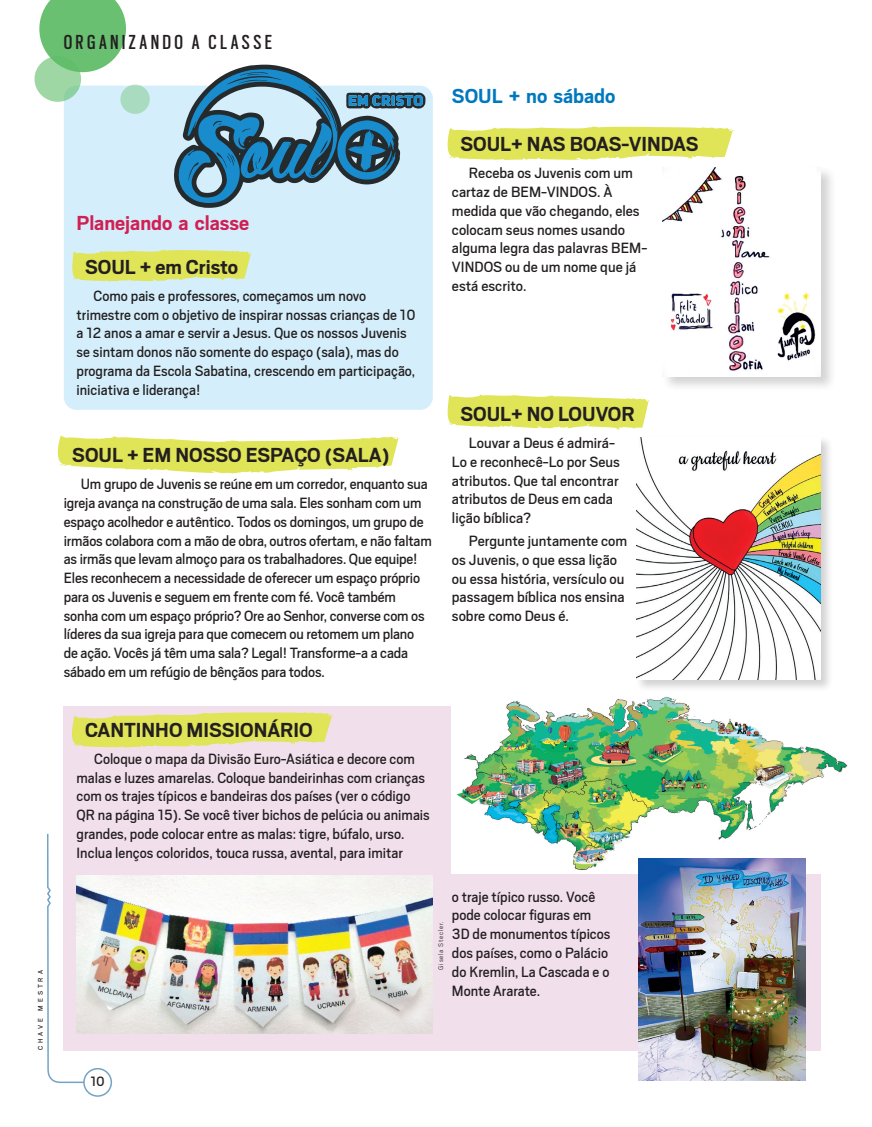
<style>
.page{position:relative;width:872px;height:1127px;background:#fff}
.page>*{position:absolute;margin:0;border:0;box-sizing:border-box;transform-origin:0 0}
.Sección{font:700 22.5px "Scout";color:#231f20}
.t1{font:22.5px "Scout Condensed";letter-spacing:.15em;color:#231f20}
.Actividades{font:700 22.5px "Scout";color:#d01f53}
.Actividades-2{font:700 22.5px "Scout";color:#0078c0}
.Texto_C{font:16.5px/18.8px "Scout";color:#231f20}
.t2{font:15px "Scout";color:#231f20}
.Créditos{font:300 7.5px "Scout";letter-spacing:.1em;color:#231f20}
.t3{font:7.5px "Scout";letter-spacing:.4em;color:#231f20}
</style>
<div class="page">
<svg style="left:47px;top:832px;width:52px;height:252px"></svg>
<div style="left:84px;top:1068px;width:27px;height:28px;background:#fff;border-radius:50%"></div>
<div style="left:83px;top:1068px;width:29px;height:29px;border:2px solid #73a3c6;border-radius:50%"></div>
<div style="left:64px;top:86px;width:369px;height:324px;background:#d4effb;border-radius:13px"></div>
<div style="left:64px;top:706px;width:757px;height:344px;background:#f1dfec"></div>
<svg style="left:447px;top:126px;width:288px;height:34px;background:#e4e76e"></svg>
<svg style="left:447px;top:394px;width:203px;height:36px"></svg>
<svg style="left:57px;top:436px;width:344px;height:37px"></svg>
<svg style="left:72px;top:250px;width:180px;height:32px;background:#dee56e"></svg>
<svg style="left:72px;top:712px;width:262px;height:36px"></svg>
<svg style="left:174px;top:65px;width:251px;height:143px"></svg>
<svg style="left:39px;top:0;width:87px;height:72px;background:#7cc883"></svg>
<svg style="left:35px;top:56px;width:46px;height:46px;background:#94d39c"></svg>
<div style="left:120px;top:85px;width:30px;height:29px;background:#a9dbc0;border-radius:50%"></div>
<div style="left:661px;top:166px;width:175px;height:226px;background:#231f20;opacity:.2"></div>
<img style="left:663px;top:167px;width:158px;height:210px">
<div style="left:635px;top:435px;width:198px;height:257px;background:#231f20;opacity:.2"></div>
<img style="left:636px;top:437px;width:185px;height:243px">
<img style="left:452px;top:697px;width:396px;height:176px">
<img style="left:638px;top:858px;width:167px;height:223px">
<img style="left:77px;top:875px;width:356px;height:158px">
<p class="t3" style="left:37px;top:1050px;width:82px;rotate:-90deg">CHAVE MESTRA</p>
<p class="t1" style="left:64px;top:32px;width:210px">ORGANIZANDO A CLASSE</p>
<p class="Actividades" style="left:77px;top:212px;width:174px">Planejando a classe</p>
<p class="Sección" style="left:85px;top:256px;width:155px">SOUL + em Cristo</p>
<p class="Texto_C" style="left:77px;top:286px;width:340px;text-indent:17px">Como pais e professores, começamos um novo trimestre com o objetivo de inspirar nossas crianças de 10 a 12 anos a amar e servir a Jesus. Que os nossos Juvenis se sintam donos não somente do espaço (sala), mas do programa da Escola Sabatina, crescendo em participação, iniciativa e liderança!</p>
<p class="Sección" style="left:72px;top:444px;width:319px">SOUL + EM NOSSO ESPAÇO (SALA)</p>
<p class="Texto_C" style="left:64px;top:475px;width:369px;text-indent:17px">Um grupo de Juvenis se reúne em um corredor, enquanto sua igreja avança na construção de uma sala. Eles sonham com um espaço acolhedor e autêntico. Todos os domingos, um grupo de irmãos colabora com a mão de obra, outros ofertam, e não faltam as irmãs que levam almoço para os trabalhadores. Que equipe!<br>Eles reconhecem a necessidade de oferecer um espaço próprio para os Juvenis e seguem em frente com fé. Você também sonha com um espaço próprio? Ore ao Senhor, converse com os líderes da sua igreja para que comecem ou retomem um plano de ação. Vocês já têm uma sala? Legal! Transforme-a a cada sábado em um refúgio de bênçãos para todos.</p>
<p class="Sección" style="left:85px;top:719px;width:229px">CANTINHO MISSIONÁRIO</p>
<p class="Texto_C" style="left:77px;top:750px;width:355px;text-indent:18px">Coloque o mapa da Divisão Euro-Asiática e decore com malas e luzes amarelas. Coloque bandeirinhas com crianças com os trajes típicos e bandeiras dos países (ver o código QR na página 15). Se você tiver bichos de pelúcia ou animais grandes, pode colocar entre as malas: tigre, búfalo, urso.<br>Inclua lenços coloridos, touca russa, avental, para imitar</p>
<p class="Actividades-2" style="left:452px;top:85px;width:165px">SOUL + no sábado</p>
<p class="Sección" style="left:460px;top:133px;width:239px">SOUL+ NAS BOAS-VINDAS</p>
<p class="Texto_C" style="left:452px;top:164px;width:197px;text-indent:17px">Receba os Juvenis com um cartaz de BEM-VINDOS. À medida que vão chegando, eles colocam seus nomes usando alguma legra das palavras BEM-<br>VINDOS ou de um nome que já está escrito.</p>
<p class="Sección" style="left:460px;top:403px;width:176px">SOUL+ NO LOUVOR</p>
<p class="Texto_C" style="left:452px;top:434px;width:170px;text-indent:17px">Louvar a Deus é admirá-<br>Lo e reconhecê-Lo por Seus atributos. Que tal encontrar atributos de Deus em cada lição bíblica?</p>
<p class="Texto_C" style="left:452px;top:532px;width:177px;text-indent:17px">Pergunte juntamente com os Juvenis, o que essa lição ou essa história, versículo ou passagem bíblica nos ensina sobre como Deus é.</p>
<p class="Créditos" style="left:437px;top:969px;width:50px;rotate:-90deg">Gisela Stecler.</p>
<p class="Texto_C" style="left:452px;top:887px;width:160px">o traje típico russo. Você pode colocar figuras em<br>3D de monumentos típicos dos países, como o Palácio do Kremlin, La Cascada e o<br>Monte Ararate.</p>
<p class="t2" style="left:90px;top:1074px;width:16px">10</p>
</div>
